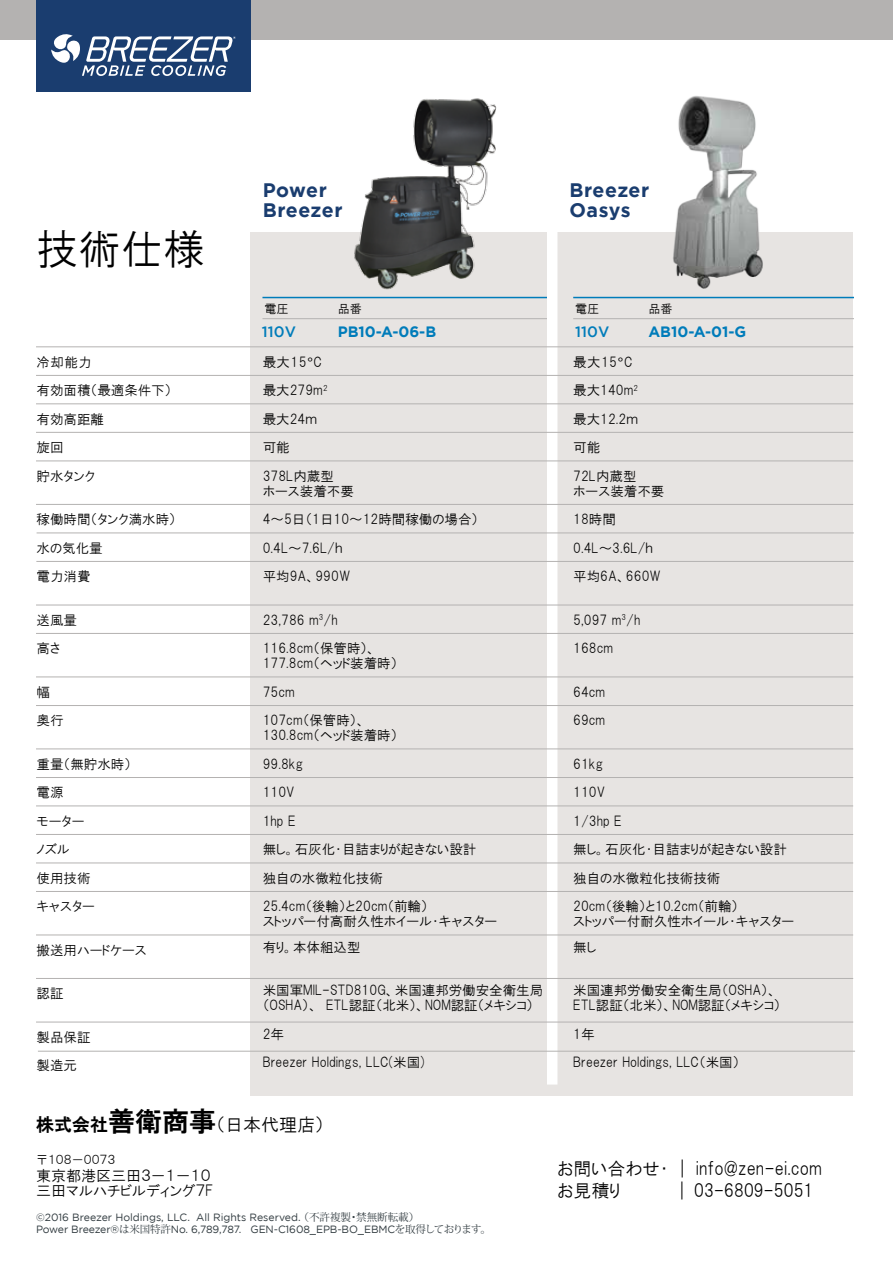
<style>
.page{position:relative;width:893px;height:1263px;background:#fff}
.page>*{position:absolute;margin:0;border:0;box-sizing:border-box;transform-origin:0 0}
.t1{font:42px "HGP Gothic M";color:#000}
.t2{font:700 19.5px/19.5px "Gotham";letter-spacing:.02em;color:#1a3d6f}
.t3{font:18px/22.5px "HGP Gothic M";color:#000}
.t4{font:18px "HGP Gothic M";letter-spacing:-.03em;color:#000}
.t5{font:15px/15px "HGP Gothic M";color:#000}
.t6{font:700 15px "Gotham";color:#007cba}
.t7{font:500 15px "Gotham";color:#007cba}
.t8{font:13.5px/28.5px "HGP Gothic M";color:#000}
.t9{font:12px "HGP Gothic M";color:#000}
.t10{font:10.5px/12px "Gotham";letter-spacing:-.01em;color:#313b40}
.s1{font-family:"Gotham"}
.s2{font-family:"HGP Gothic E"}
.s3{font-family:"HGP Gothic E";font-size:27px}
.s4{font-family:"Koz Min Pr 6 N"}
</style>
<div class="page">
<div style="left:251px;top:232px;width:602px;height:863px;background:#e7e4e2"></div>
<div style="left:547px;top:202px;width:10px;height:882px;background:#fff"></div>
<hr style="left:36px;top:346px;width:817px;height:1px;background:#b4b2b1">
<hr style="left:36px;top:375px;width:817px;height:1px;background:#b4b2b1">
<hr style="left:36px;top:403px;width:817px;height:1px;background:#b4b2b1">
<hr style="left:36px;top:432px;width:817px;height:1px;background:#b4b2b1">
<hr style="left:36px;top:460px;width:817px;height:1px;background:#b4b2b1">
<hr style="left:36px;top:504px;width:817px;height:1px;background:#b4b2b1">
<hr style="left:37px;top:532px;width:817px;height:1px;background:#b4b2b1">
<hr style="left:36px;top:561px;width:817px;height:1px;background:#b4b2b1">
<hr style="left:36px;top:605px;width:817px;height:1px;background:#b4b2b1">
<hr style="left:36px;top:633px;width:817px;height:1px;background:#b4b2b1">
<hr style="left:36px;top:676px;width:817px;height:1px;background:#b4b2b1">
<hr style="left:36px;top:705px;width:817px;height:1px;background:#b4b2b1">
<hr style="left:36px;top:748px;width:817px;height:1px;background:#b4b2b1">
<hr style="left:36px;top:777px;width:817px;height:1px;background:#b4b2b1">
<hr style="left:36px;top:805px;width:817px;height:1px;background:#b4b2b1">
<hr style="left:36px;top:834px;width:817px;height:1px;background:#b4b2b1">
<hr style="left:36px;top:862px;width:817px;height:1px;background:#b4b2b1">
<div style="left:0;top:0;width:893px;height:39px;background:#b4b2b1"></div>
<div style="left:36px;top:0;width:215px;height:91px;background:#1a3d6f"></div>
<svg style="left:51px;top:34px;width:185px;height:42px"></svg>
<img style="left:673px;top:96px;width:90px;height:193px">
<hr style="left:36px;top:891px;width:817px;height:1px;background:#b4b2b1">
<hr style="left:36px;top:934px;width:817px;height:1px;background:#b4b2b1">
<hr style="left:36px;top:978px;width:817px;height:1px;background:#b4b2b1">
<hr style="left:36px;top:1022px;width:817px;height:1px;background:#b4b2b1">
<hr style="left:573px;top:297px;width:281px;height:1px;background:#007cba">
<hr style="left:262px;top:297px;width:285px;height:1px;background:#007cba">
<hr style="left:573px;top:318px;width:281px;height:1px;background:#b4b2b1">
<hr style="left:262px;top:318px;width:285px;height:1px;background:#b4b2b1">
<img style="left:354px;top:98px;width:143px;height:192px">
<hr style="left:38px;top:1051px;width:817px;height:1px;background:#b4b2b1">
<h1 class="t1" style="left:36px;top:228px;width:171px">技術仕様</h1>
<p class="t8" style="left:37px;top:347px;width:137px">冷却能力<br>有効面積（最適条件下）有効高距離<br>旋回<br>貯水タンク</p>
<p class="t8" style="left:37px;top:505px;width:141px">稼働時間（タンク満水時）水の気化量<br>電力消費</p>
<p class="t8" style="left:37px;top:605px;width:42px">送風量高さ</p>
<p class="t8" style="left:37px;top:677px;width:28px">幅奥行</p>
<p class="t8" style="left:37px;top:749px;width:96px">重量（無貯水時）電源<br>モーター<br>ノズル<br>使用技術<br>キャスター</p>
<p class="t8" style="left:37px;top:935px;width:112px">搬送用ハードケース</p>
<p class="t8" style="left:37px;top:979px;width:28px">認証</p>
<p class="t8" style="left:37px;top:1022px;width:55px">製品保証製造元</p>
<h2 class="t2" style="left:263px;top:180px;width:81px">Power<br>Breezer</h2>
<h2 class="t2" style="left:569px;top:180px;width:81px">Breezer<br>Oasys</h2>
<p class="t9" style="left:265px;top:302px;width:25px">電圧</p>
<p class="t9" style="left:338px;top:302px;width:25px">品番</p>
<p class="t9" style="left:575px;top:302px;width:25px">電圧</p>
<p class="t9" style="left:648px;top:302px;width:25px">品番</p>
<p class="t7" style="left:262px;top:323px;width:35px">110V</p>
<p class="t6" style="left:338px;top:323px;width:100px">PB10-A-06-B</p>
<p class="t7" style="left:575px;top:323px;width:35px">110V</p>
<p class="t6" style="left:648px;top:323px;width:99px">AB10-A-01-G</p>
<p class="t8" style="left:263px;top:347px;width:73px">最大15<span class="s1">°</span>C最大279m<sup>2</sup>最大24ｍ可能<br>378L内蔵型</p>
<p class="t8" style="left:263px;top:476px;width:217px">ホース装着不要<br>4～5日（1日10～12時間稼働の場合）<br>0.4L～7.6L/ｈ<br>平均9A、990W</p>
<p class="t8" style="left:263px;top:605px;width:115px">23,786 m<sup>3</sup>/h<br>116.8cm（保管時）、</p>
<p class="t8" style="left:263px;top:649px;width:136px">177.8cm（ヘッド装着時）<br>75cm<br>107cm（保管時）、</p>
<p class="t8" style="left:263px;top:721px;width:215px">130.8cm（ヘッド装着時）<br>99.8kg<br>110V<br>1hp E<br>無し。石灰化・目詰まりが起きない設計独自の水微粒化技術<br>25.4cm（後輪）と20cm（前輪）</p>
<p class="t8" style="left:263px;top:908px;width:236px;line-height:25.5px">ストッパー付高耐久性ホイール・キャスター有り。本体組込型</p>
<p class="t8" style="left:263px;top:983px;width:282px;line-height:15px">米国軍MIL-STD810G、米国連邦労働安全衛生局（OSHA）、 ETL認証（北米）、NOM認証（メキシコ）</p>
<p class="t8" style="left:263px;top:1019px;width:164px">2年<br>Breezer Holdings, LLC(米国)</p>
<p class="t8" style="left:573px;top:347px;width:66px">最大15<span class="s1">°</span>C最大140m<sup>2</sup>最大12.2ｍ可能<br>72L内蔵型</p>
<p class="t8" style="left:573px;top:476px;width:93px">ホース装着不要<br>18時間<br>0.4L～3.6L/ｈ平均6A、660W</p>
<p class="t8" style="left:573px;top:605px;width:69px">5,097 m<sup>3</sup>/h<br>168cm</p>
<p class="t8" style="left:573px;top:677px;width:34px">64cm<br>69cm</p>
<p class="t8" style="left:573px;top:749px;width:215px">61kg<br>110V<br>1/3hp E<br>無し。石灰化・目詰まりが起きない設計独自の水微粒化技術技術<br>20cm（後輪）と10.2cm（前輪）</p>
<p class="t8" style="left:573px;top:908px;width:223px;line-height:25.5px">ストッパー付耐久性ホイール・キャスター無し</p>
<p class="t8" style="left:573px;top:983px;width:209px;line-height:15px">米国連邦労働安全衛生局（OSHA）、<br>ETL認証（北米）、NOM認証（メキシコ）</p>
<p class="t8" style="left:573px;top:1019px;width:168px">1年<br>Breezer Holdings, LLC（米国）</p>
<h3 class="t3" style="left:36px;top:1113px;width:289px"><span class="s2">株式会社</span><span class="s3">善衛商事</span>（日本代理店）</h3>
<p class="t9" style="left:36px;top:1154px;width:81px">〒１０８－００７３</p>
<p class="t5" style="left:36px;top:1168px;width:179px">東京都港区三田３－１－１０三田マルハチビルディング７F</p>
<p class="t10" style="left:36px;top:1211px;width:456px">©2016 Breezer Holdings, LLC. All Rights Reserved. <span class="s4">（不許複製・禁無断転載）<br></span>Power Breezer®<span class="s4">は米国特許</span>No. 6,789,787. GEN-C1608_EPB-BO_EBMC<span class="s4">を取得しております。</span></p>
<h3 class="t3" style="left:557px;top:1157px;width:266px">お問い合わせ・ | info@zen-ei.comお見積り</h3>
<h3 class="t4" style="left:680px;top:1182px;width:135px">| 03-6809-5051</h3>
</div>
